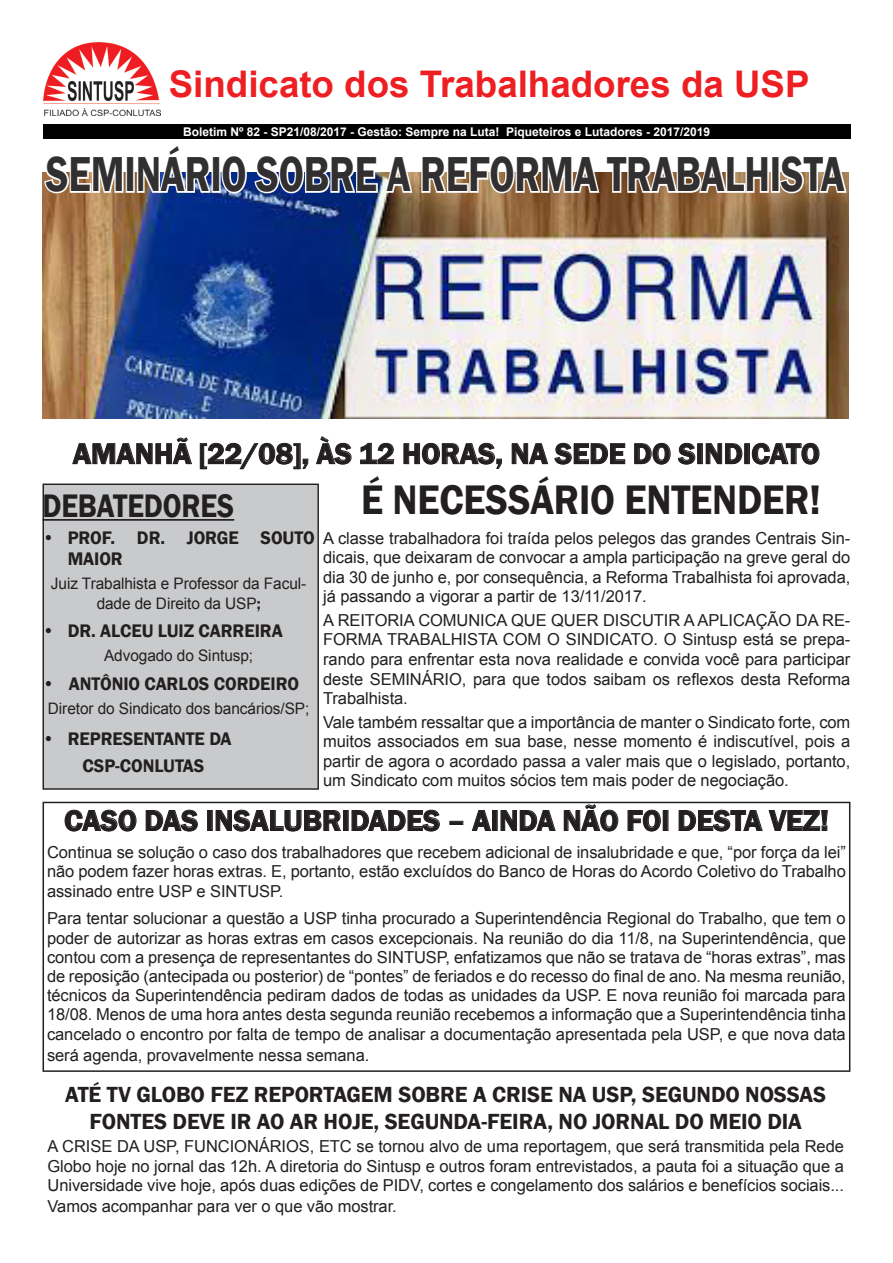
<style>
.page{position:relative;width:893px;height:1263px;background:#fff}
.page>*{position:absolute;margin:0;border:0;box-sizing:border-box;transform-origin:0 0}
.Título_3{font:600 50.4px "Franklin Gothic";letter-spacing:-.005em;color:#312f30;scale:.78 1}
.Título_3-2{font:600 42.45px "Franklin Gothic";letter-spacing:-.005em;color:#231f20;scale:.92 1}
.t1{font:700 36.75px "Arial";color:#ee1f23}
.Título_3-3{font:600 33.45px "Franklin Gothic";letter-spacing:-.005em;color:#231f20;scale:.88 1}
.Título_3-4{font:600 30px "Franklin Gothic";letter-spacing:-.005em;color:#231f20}
.Título_3-5{font:600 22.5px/27px "Franklin Gothic";letter-spacing:-.005em;color:#231f20;text-align:center}
.Título_3-6{font:600 18.75px/20.1px "Franklin Gothic";letter-spacing:-.005em;color:#231f20}
.Título_3-7{font:16.5px/19.5px "Arial";letter-spacing:-.005em;color:#231f20;text-align:justify}
.Título_3-8{font:15.9px/20.1px "Arial";letter-spacing:-.005em;color:#231f20;text-align:center}
.t2{font:700 12px "Arial";color:#fff}
.s1{font-family:"Franklin Gothic";font-weight:600}
</style>
<div class="page">
<img style="left:43px;top:42px;width:118px;height:73px">
<div style="left:43px;top:802px;width:807px;height:270px;border:2px solid #231f20"></div>
<div style="left:43px;top:484px;width:275px;height:305px;background:#c9cacc"></div>
<div style="left:43px;top:483px;width:276px;height:307px;border:1px solid #231f20"></div>
<div style="left:43px;top:124px;width:808px;height:15px;background:#000"></div>
<hr style="left:43px;top:519px;width:191px;height:2px;background:#231f20">
<img style="left:43px;top:172px;width:805px;height:247px">
<svg style="left:42px;top:172px;width:83px;height:23px"></svg>
<div style="left:126px;top:156px;width:9px;height:37px;border:3px solid #fff"></div>
<svg style="left:135px;top:172px;width:78px;height:22px"></svg>
<div style="left:211px;top:156px;width:10px;height:37px;border:3px solid #fff"></div>
<img style="left:220px;top:156px;width:194px;height:39px">
<svg style="left:420px;top:172px;width:350px;height:23px"></svg>
<div style="left:771px;top:156px;width:9px;height:37px;border:3px solid #fff"></div>
<svg style="left:777px;top:156px;width:72px;height:39px"></svg>
<svg style="left:72px;top:437px;width:120px;height:28px"></svg>
<svg style="left:199px;top:442px;width:110px;height:27px"></svg>
<svg style="left:316px;top:436px;width:36px;height:29px"></svg>
<svg style="left:360px;top:442px;width:35px;height:23px"></svg>
<svg style="left:403px;top:442px;width:99px;height:27px"></svg>
<svg style="left:511px;top:442px;width:115px;height:23px"></svg>
<svg style="left:634px;top:442px;width:37px;height:23px"></svg>
<svg style="left:678px;top:442px;width:18px;height:23px"></svg>
<div style="left:697px;top:443px;width:6px;height:21px;border:1px solid #231f20"></div>
<svg style="left:705px;top:443px;width:38px;height:22px"></svg>
<div style="left:744px;top:443px;width:6px;height:21px;border:1px solid #231f20"></div>
<svg style="left:751px;top:442px;width:69px;height:23px"></svg>
<svg style="left:64px;top:809px;width:73px;height:23px"></svg>
<svg style="left:145px;top:809px;width:53px;height:23px"></svg>
<div style="left:207px;top:810px;width:6px;height:21px;border:1px solid #231f20"></div>
<svg style="left:215px;top:809px;width:126px;height:23px"></svg>
<div style="left:343px;top:810px;width:6px;height:21px;border:1px solid #231f20"></div>
<svg style="left:351px;top:809px;width:89px;height:23px"></svg>
<div style="left:450px;top:821px;width:13px;height:4px;border:1px solid #231f20"></div>
<svg style="left:471px;top:810px;width:21px;height:21px"></svg>
<div style="left:492px;top:810px;width:6px;height:21px;border:1px solid #231f20"></div>
<svg style="left:500px;top:810px;width:56px;height:21px"></svg>
<svg style="left:563px;top:803px;width:56px;height:29px"></svg>
<svg style="left:627px;top:809px;width:34px;height:23px"></svg>
<div style="left:663px;top:810px;width:5px;height:21px;border:1px solid #231f20"></div>
<svg style="left:678px;top:809px;width:150px;height:23px"></svg>
<h3 class="t1" style="left:169px;top:59px;width:642px">Sindicato dos Trabalhadores da USP</h3>
<p class="t2" style="left:183px;top:124px;width:529px">Boletim Nº 82 - SP21/08/2017 - Gestão: Sempre na Luta! Piqueteiros e Lutadores - 2017/2019</p>
<p class="Título_3" style="left:46px;top:143px;width:1026px">SEMINÁRIO SOBRE A REFORMA TRABALHISTA</p>
<p class="Título_3-4" style="left:73px;top:435px;width:748px">AMANHÃ [22/08], ÀS 12 HORAS, NA SEDE DO SINDICATO</p>
<p class="Título_3-2" style="left:361px;top:474px;width:501px">É NECESSÁRIO ENTENDER!</p>
<p class="Título_3-7" style="left:323px;top:528px;width:529px">A classe trabalhadora foi traída pelos pelegos das grandes Centrais Sin&shy;dicais, que deixaram de convocar a ampla participação na greve geral do dia 30 de junho e, por consequência, a Reforma Trabalhista foi aprovada, já passando a vigorar a partir de 13/11/2017.</p>
<p class="Título_3-7" style="left:323px;top:611px;width:529px">A REITORIA COMUNICA QUE QUER DISCUTIR A APLICAÇÃO DA RE-FORMA TRABALHISTA COM O SINDICATO. O Sintusp está se prepa&shy;rando para enfrentar esta nova realidade e convida você para participar deste SEMINÁRIO, para que todos saibam os reflexos desta Reforma Trabalhista.</p>
<p class="Título_3-7" style="left:323px;top:712px;width:529px">Vale também ressaltar que a importância de manter o Sindicato forte, com muitos associados em sua base, nesse momento é indiscutível, pois a partir de agora o acordado passa a valer mais que o legislado, portanto, um Sindicato com muitos sócios tem mais poder de negociação.</p>
<p class="Título_3-4" style="left:64px;top:802px;width:766px">CASO DAS INSALUBRIDADES – AINDA NÃO FOI DESTA VEZ!</p>
<p class="Título_3-7" style="left:47px;top:843px;width:800px">Continua se solução o caso dos trabalhadores que recebem adicional de insalubridade e que, “por força da lei” não podem fazer horas extras. E, portanto, estão excluídos do Banco de Horas do Acordo Coletivo do Trabalho assinado entre USP e SINTUSP.</p>
<p class="Título_3-7" style="left:47px;top:909px;width:800px">Para tentar solucionar a questão a USP tinha procurado a Superintendência Regional do Trabalho, que tem o poder de autorizar as horas extras em casos excepcionais. Na reunião do dia 11/8, na Superintendência, que contou com a presença de representantes do SINTUSP, enfatizamos que não se tratava de “horas extras”, mas de reposição (antecipada ou posterior) de “pontes” de feriados e do recesso do final de ano. Na mesma reunião, técnicos da Superintendência pediram dados de todas as unidades da USP. E nova reunião foi marcada para 18/08. Menos de uma hora antes desta segunda reunião recebemos a informação que a Superintendência tinha cancelado o encontro por falta de tempo de analisar a documentação apresentada pela USP, e que nova data</p>
<p class="Título_3-7" style="left:47px;top:1045px;width:324px">será agenda, provavelmente nessa semana.</p>
<p class="Título_3-5" style="left:65px;top:1081px;width:762px">ATÉ TV GLOBO FEZ REPORTAGEM SOBRE A CRISE NA USP, SEGUNDO NOSSAS<br>FONTES DEVE IR AO AR HOJE, SEGUNDA-FEIRA, NO JORNAL DO MEIO DIA</p>
<p class="Título_3-7" style="left:48px;top:1137px;width:798px">A CRISE DA USP, FUNCIONÁRIOS, ETC se tornou alvo de uma reportagem, que será transmitida pela Rede Globo hoje no jornal das 12h. A diretoria do Sintusp e outros foram entrevistados, a pauta foi a situação que a Universidade vive hoje, após duas edições de PIDV, cortes e congelamento dos salários e benefícios sociais...</p>
<p class="Título_3-7" style="left:48px;top:1197px;width:351px">Vamos acompanhar para ver o que vão mostrar.</p>
<p class="Título_3-3" style="left:43px;top:486px;width:219px">DEBATEDORES</p>
<p class="Título_3-6" style="left:68px;top:528px;width:249px;text-indent:-25px">• PROF. DR. JORGE SOUTO<br>MAIOR</p>
<p class="Título_3-8" style="left:51px;top:573px;width:257px">Juiz Trabalhista e Professor da Facul&shy;dade de Direito da USP<span class="s1">;</span></p>
<p class="Título_3-6" style="left:43px;top:621px;width:242px">• DR. ALCEU LUIZ CARREIRA</p>
<p class="Título_3-8" style="left:104px;top:646px;width:151px">Advogado do Sintusp;</p>
<p class="Título_3-6" style="left:43px;top:674px;width:258px">• ANTÔNIO CARLOS CORDEIRO</p>
<p class="Título_3-8" style="left:48px;top:698px;width:263px">Diretor do Sindicato dos bancários/SP;</p>
<p class="Título_3-6" style="left:43px;top:729px;width:191px">• REPRESENTANTE DA</p>
<p class="Título_3-6" style="left:83px;top:756px;width:123px">CSP-CONLUTAS</p>
</div>
